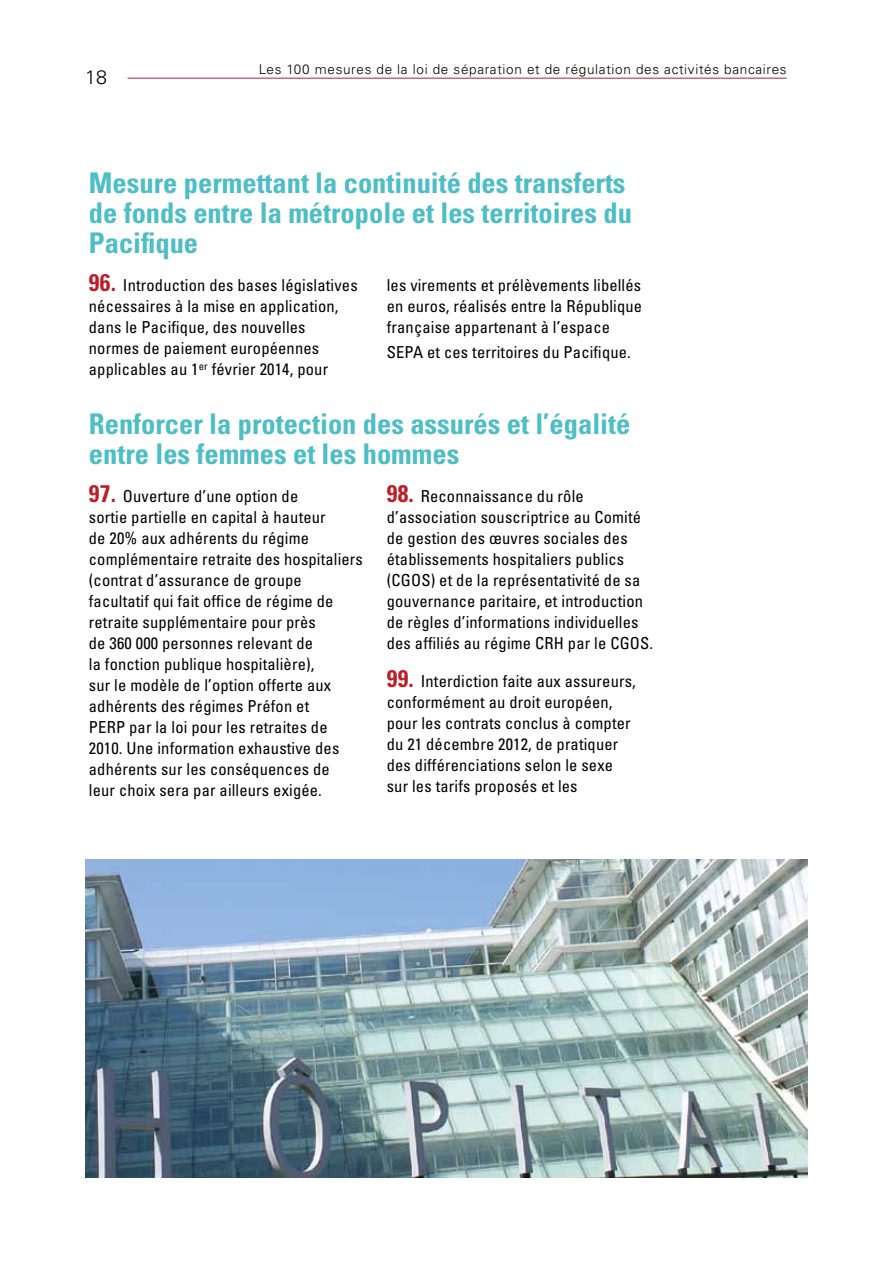
<style>
.page{position:relative;width:893px;height:1263px;background:#fff}
.page>*{position:absolute;margin:0;border:0;box-sizing:border-box;transform-origin:0 0}
.t1{font:700 condensed 28.5px/30px "Univers LT";color:#4dbdc6}
.t2{font:300 19.5px "Univers LT";color:#000}
.t3{font:condensed 16.5px/21px "Univers LT";letter-spacing:.01em;color:#000}
.t4{font:300 13.5px "Univers LT";letter-spacing:.05em;color:#000}
.s1{font-weight:700;font-size:24px;color:#be1d28}
</style>
<div class="page">
<hr style="left:128px;top:78px;width:659px;height:1px;background:#be1d28">
<img style="left:85px;top:859px;width:723px;height:319px">
<p class="t2" style="left:85px;top:65px;width:23px">18</p>
<p class="t4" style="left:259px;top:61px;width:529px">Les 100 mesures de la loi de séparation et de régulation des activités bancaires</p>
<h1 class="t1" style="left:89px;top:167px;width:545px">Mesure permettant la continuité des transferts de fonds entre la métropole et les territoires du<br>Pacifique</h1>
<p class="t3" style="left:89px;top:274px;width:270px"><span class="s1">96.</span> Introduction des bases législatives nécessaires à la mise en application, dans le Pacifique, des nouvelles normes de paiement européennes applicables au 1<sup>er</sup> février 2014, pour</p>
<p class="t3" style="left:387px;top:274px;width:257px;text-align:justify">les virements et prélèvements libellés en euros, réalisés entre la République française appartenant à l’espace</p>
<p class="t3" style="left:387px;top:341px;width:246px">SEPA et ces territoires du Pacifique.</p>
<h1 class="t1" style="left:89px;top:409px;width:543px">Renforcer la protection des assurés et l’égalité entre les femmes et les hommes</h1>
<p class="t3" style="left:89px;top:486px;width:276px"><span class="s1">97.</span> Ouverture d’une option de<br>sortie partielle en capital à hauteur<br>de 20% aux adhérents du régime complémentaire retraite des hospitaliers (contrat d’assurance de groupe facultatif qui fait office de régime de retraite supplémentaire pour près<br>de 360 000 personnes relevant de<br>la fonction publique hospitalière),<br>sur le modèle de l’option offerte aux adhérents des régimes Préfon et<br>PERP par la loi pour les retraites de 2010. Une information exhaustive des adhérents sur les conséquences de<br>leur choix sera par ailleurs exigée.</p>
<p class="t3" style="left:387px;top:486px;width:268px"><span class="s1">98.</span> Reconnaissance du rôle d’association souscriptrice au Comité de gestion des œuvres sociales des établissements hospitaliers publics (CGOS) et de la représentativité de sa gouvernance paritaire, et introduction de règles d’informations individuelles des affiliés au régime CRH par le CGOS.</p>
<p class="t3" style="left:387px;top:671px;width:251px"><span class="s1">99.</span> Interdiction faite aux assureurs, conformément au droit européen, pour les contrats conclus à compter du 21 décembre 2012, de pratiquer des différenciations selon le sexe sur les tarifs proposés et les</p>
</div>
